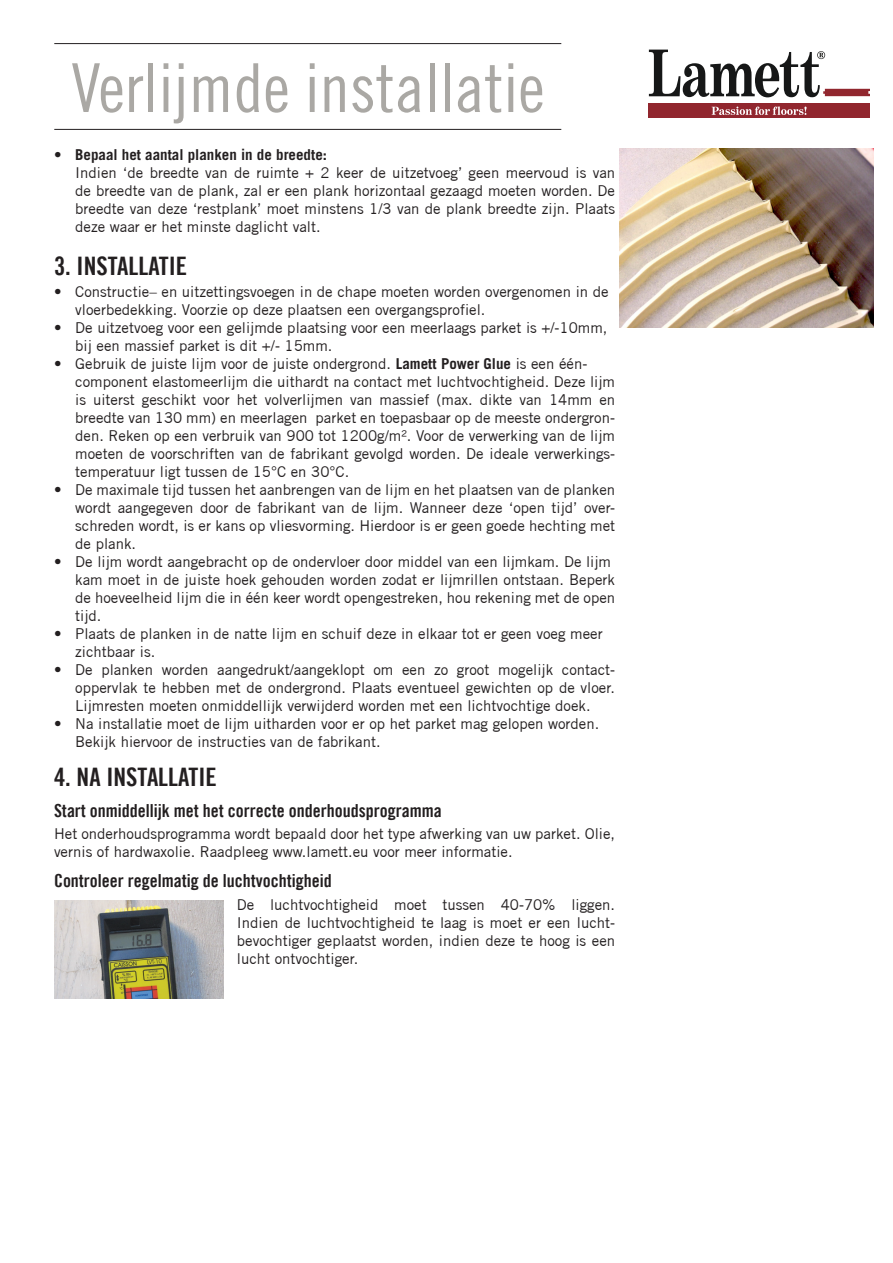
<style>
.page{position:relative;width:893px;height:1263px;background:#fff}
.page>*{position:absolute;margin:0;border:0;box-sizing:border-box;transform-origin:0 0}
.t1{font:67.5px "Trade Gothic LT Std Cn 18";color:#aaa8a4}
.Table_text{font:25.5px "Trade Gothic Bold Cond Twenty";color:#231f20}
.Table_text-2{font:18px "Trade Gothic Bold Cond Twenty";color:#231f20}
.Table_text-3{font:15px/18px "Trade Gothic";color:#231f20;text-align:justify}
.t2{font:700 15px "Trade Gothic LT Std";color:#231f20}
.s1{font-family:"Trade Gothic LT Std";font-weight:700}
</style>
<div class="page">
<hr style="left:54px;top:43px;width:507px;height:1px;background:#231f20">
<hr style="left:54px;top:129px;width:507px;height:1px;background:#231f20">
<div style="left:648px;top:104px;width:222px;height:14px;background:#91262e"></div>
<svg style="left:712px;top:106px;width:95px;height:9px"></svg>
<svg style="left:649px;top:50px;width:221px;height:47px"></svg>
<img style="left:620px;top:149px;width:253px;height:178px">
<img style="left:54px;top:901px;width:169px;height:98px">
<p class="t1" style="left:71px;top:48px;width:475px">Verlijmde installatie</p>
<p class="t2" style="left:54px;top:145px;width:274px">• Bepaal het aantal planken in de breedte:</p>
<p class="Table_text-3" style="left:75px;top:163px;width:541px">Indien ‘de breedte van de ruimte + 2 keer de uitzetvoeg’ geen meervoud is van de breedte van de plank, zal er een plank horizontaal gezaagd moeten worden. De breedte van deze ‘restplank’ moet minstens 1/3 van de plank breedte zijn. Plaats deze waar er het minste daglicht valt.</p>
<p class="Table_text" style="left:54px;top:250px;width:135px">3. INSTALLATIE</p>
<p class="Table_text-3" style="left:54px;top:283px;width:556px">• Constructie– en uitzettingsvoegen in de chape moeten worden overgenomen in de</p>
<p class="Table_text-3" style="left:75px;top:301px;width:412px">vloerbedekking. Voorzie op deze plaatsen een overgangsprofiel.</p>
<p class="Table_text-3" style="left:54px;top:319px;width:555px">• De uitzetvoeg voor een gelijmde plaatsing voor een meerlaags parket is +/-10mm,</p>
<p class="Table_text-3" style="left:75px;top:337px;width:259px">bij een massief parket is dit +/- 15mm.</p>
<p class="Table_text-3" style="left:54px;top:355px;width:535px">• Gebruik de juiste lijm voor de juiste ondergrond. <span class="s1">Lamett Power Glue</span> is een één-</p>
<p class="Table_text-3" style="left:75px;top:373px;width:541px">component elastomeerlijm die uithardt na contact met luchtvochtigheid. Deze lijm is uiterst geschikt voor het volverlijmen van massief (max. dikte van 14mm en breedte van 130 mm) en meerlagen parket en toepasbaar op de meeste ondergron&shy;den. Reken op een verbruik van 900 tot 1200g/m². Voor de verwerking van de lijm moeten de voorschriften van de fabrikant gevolgd worden. De ideale verwerkings&shy;temperatuur ligt tussen de 15°C en 30°C.</p>
<p class="Table_text-3" style="left:54px;top:481px;width:563px">• De maximale tijd tussen het aanbrengen van de lijm en het plaatsen van de planken</p>
<p class="Table_text-3" style="left:75px;top:499px;width:541px">wordt aangegeven door de fabrikant van de lijm. Wanneer deze ‘open tijd’ over&shy;schreden wordt, is er kans op vliesvorming. Hierdoor is er geen goede hechting met de plank.</p>
<p class="Table_text-3" style="left:54px;top:553px;width:559px">• De lijm wordt aangebracht op de ondervloer door middel van een lijmkam. De lijm</p>
<p class="Table_text-3" style="left:75px;top:571px;width:541px">kam moet in de juiste hoek gehouden worden zodat er lijmrillen ontstaan. Beperk de hoeveelheid lijm die in één keer wordt opengestreken, hou rekening met de open tijd.</p>
<p class="Table_text-3" style="left:54px;top:625px;width:550px">• Plaats de planken in de natte lijm en schuif deze in elkaar tot er geen voeg meer</p>
<p class="Table_text-3" style="left:75px;top:643px;width:81px">zichtbaar is.</p>
<p class="Table_text-3" style="left:54px;top:661px;width:563px">• De planken worden aangedrukt/aangeklopt om een zo groot mogelijk contact-</p>
<p class="Table_text-3" style="left:75px;top:679px;width:541px">oppervlak te hebben met de ondergrond. Plaats eventueel gewichten op de vloer.<br>Lijmresten moeten onmiddellijk verwijderd worden met een lichtvochtige doek.</p>
<p class="Table_text-3" style="left:54px;top:715px;width:547px">• Na installatie moet de lijm uitharden voor er op het parket mag gelopen worden.</p>
<p class="Table_text-3" style="left:75px;top:733px;width:307px">Bekijk hiervoor de instructies van de fabrikant.</p>
<p class="Table_text" style="left:54px;top:762px;width:164px">4. NA INSTALLATIE</p>
<p class="Table_text-2" style="left:54px;top:799px;width:389px">Start onmiddellijk met het correcte onderhoudsprogramma</p>
<p class="Table_text-3" style="left:54px;top:824px;width:563px">Het onderhoudsprogramma wordt bepaald door het type afwerking van uw parket. Olie, vernis of hardwaxolie. Raadpleeg www.lamett.eu voor meer informatie.</p>
<p class="Table_text-2" style="left:54px;top:870px;width:279px">Controleer regelmatig de luchtvochtigheid</p>
<p class="Table_text-3" style="left:237px;top:895px;width:380px">De luchtvochtigheid moet tussen 40-70% liggen.<br>Indien de luchtvochtigheid te laag is moet er een lucht&shy;bevochtiger geplaatst worden, indien deze te hoog is een lucht ontvochtiger.</p>
</div>
